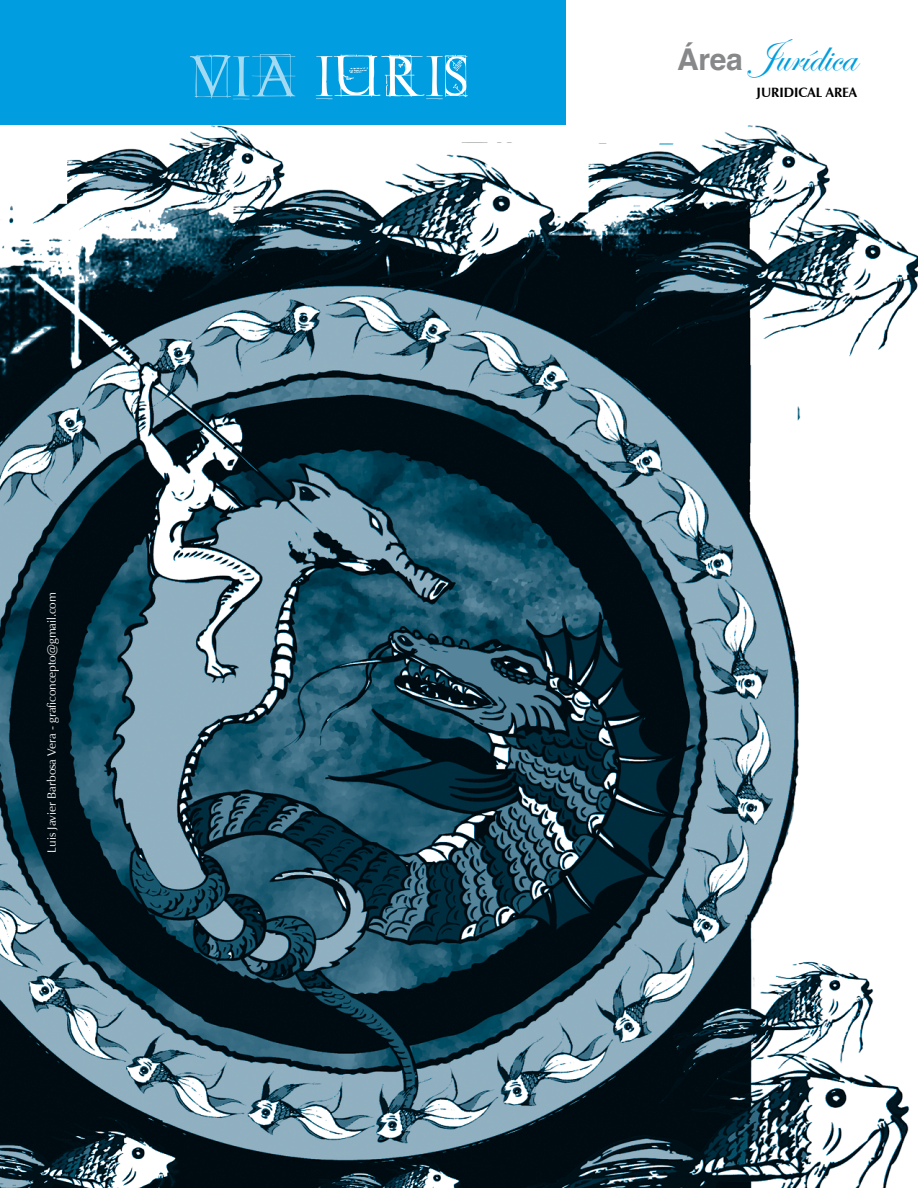
<style>
.page{position:relative;width:918px;height:1188px;background:#fff}
.page>*{position:absolute;margin:0;border:0;box-sizing:border-box;transform-origin:0 0}
.t1{font:45px "Edwardian Script ITC";letter-spacing:-.01em;color:#009ee0}
.t2{font:700 13.5px "Zapf Humanist 601 BT";color:#000}
.t3{font:12px "Zapf Humanist 601 BT";letter-spacing:-.01em;color:#fff}
.s1{font-family:"Helvetica";font-weight:700;font-size:30px;color:#87888a}
</style>
<div class="page">
<div style="left:0;top:0;width:566px;height:125px;background:#009ee0"></div>
<svg style="left:316px;top:54px;width:152px;height:45px"></svg>
<svg style="left:190px;top:54px;width:105px;height:45px"></svg>
<img style="left:0;top:125px;width:918px;height:1063px">
<p class="t3" style="left:44px;top:853px;width:262px;rotate:-90deg">Luis Javier Barbosa Vera - graficoncepto@gmail.com</p>
<h1 class="t1" style="left:677px;top:32px;width:181px"><span class="s1">Área</span> Jurídica</h1>
<p class="t2" style="left:757px;top:84px;width:102px">JURIDICAL AREA</p>
</div>
